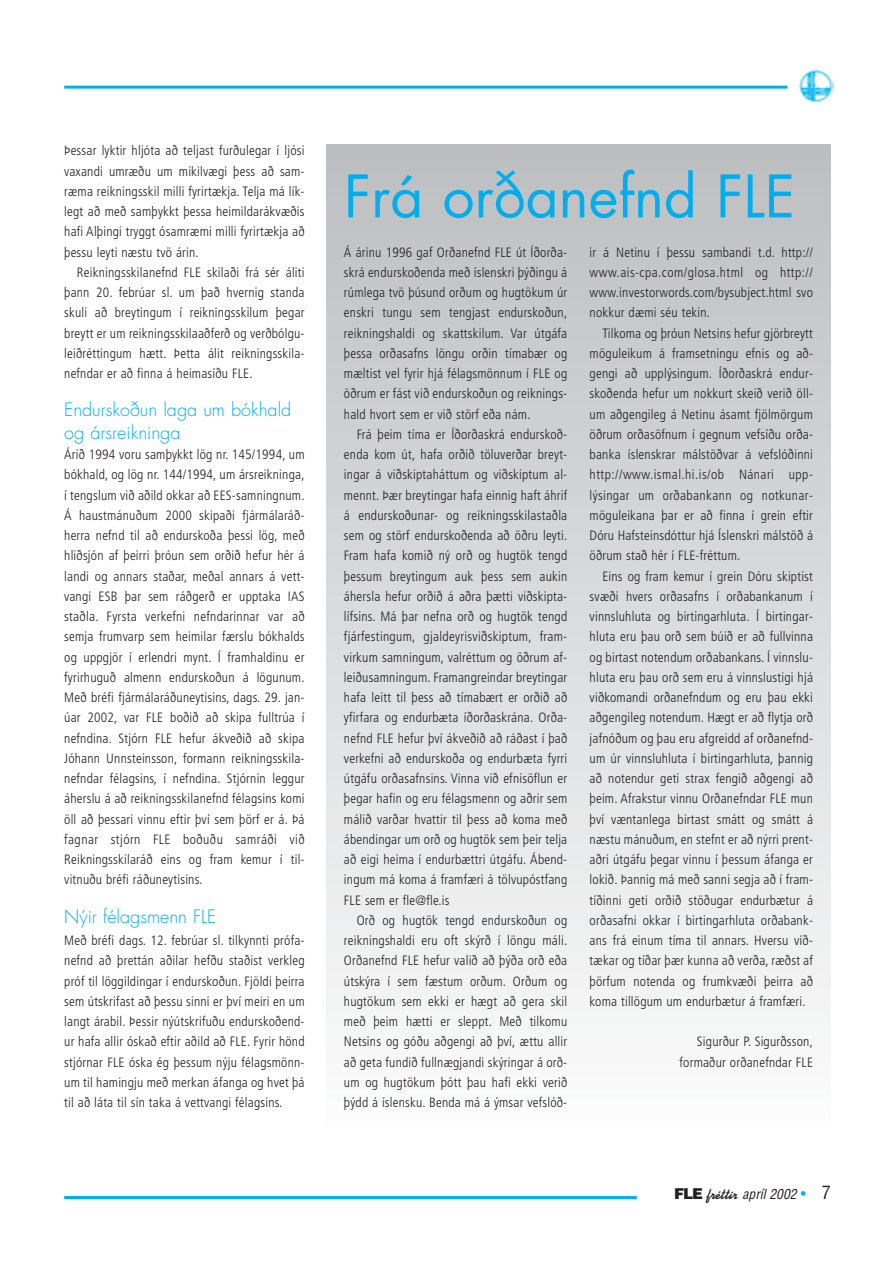
<style>
.page{position:relative;width:893px;height:1263px;background:#fff}
.page>*{position:absolute;margin:0;border:0;box-sizing:border-box;transform-origin:0 0}
.t1{font:57px "Futura";color:#00aeef}
.t2{font:300 18px/22.5px "Futura";color:#00aeef}
.t3{font:300 condensed 13.5px/20.2px "Frutiger";letter-spacing:.015em;color:#231f20;text-align:justify}
.t4{font:italic condensed 13.5px "Helvetica";color:#231f20}
.s1{font-weight:900;font-style:normal;font-stretch:normal;font-size:15px}
.s2{font-family:"Koffee D";font-weight:700;font-style:normal;font-stretch:normal;font-size:15px}
.s3{font-style:normal;font-size:15px;color:#00aeef}
.s4{font-style:normal;font-size:18px}
</style>
<div class="page">
<div style="left:327px;top:145px;width:503px;height:982px;background:linear-gradient(to bottom,#bcbec0,#fbfcfc)"></div>
<hr style="left:64px;top:86px;width:723px;height:3px;background:#00aeef">
<hr style="left:64px;top:1196px;width:572px;height:3px;background:#00aeef">
<img style="left:798px;top:70px;width:35px;height:33px">
<p class="t3" style="left:64px;top:142px;width:242px">Þessar lyktir hljóta að teljast furðulegar í ljósi vaxandi umræðu um mikilvægi þess að sam&shy;ræma reikningsskil milli fyrirtækja. Telja má lík&shy;legt að með samþykkt þessa heimildarákvæðis hafi Alþingi tryggt ósamræmi milli fyrirtækja að þessu leyti næstu tvö árin.</p>
<p class="t3" style="left:64px;top:263px;width:242px;text-indent:13px">Reikningsskilanefnd FLE skilaði frá sér áliti þann 20. febrúar sl. um það hvernig standa skuli að breytingum í reikningsskilum þegar breytt er um reikningsskilaaðferð og verðbólgu&shy;leiðréttingum hætt. Þetta álit reikningsskila&shy;nefndar er að finna á heimasíðu FLE.</p>
<h2 class="t2" style="left:64px;top:400px;width:229px">Endurskoðun laga um bókhald og ársreikninga</h2>
<p class="t3" style="left:64px;top:445px;width:242px">Árið 1994 voru samþykkt lög nr. 145/1994, um bókhald, og lög nr. 144/1994, um ársreikninga, í tengslum við aðild okkar að EES-samningnum.<br>Á haustmánuðum 2000 skipaði fjármálaráð&shy;herra nefnd til að endurskoða þessi lög, með hliðsjón af þeirri þróun sem orðið hefur hér á landi og annars staðar, meðal annars á vett&shy;vangi ESB þar sem ráðgerð er upptaka IAS staðla. Fyrsta verkefni nefndarinnar var að semja frumvarp sem heimilar færslu bókhalds og uppgjör í erlendri mynt. Í framhaldinu er fyrirhuguð almenn endurskoðun á lögunum.<br>Með bréfi fjármálaráðuneytisins, dags. 29. jan&shy;úar 2002, var FLE boðið að skipa fulltrúa í nefndina. Stjórn FLE hefur ákveðið að skipa Jóhann Unnsteinsson, formann reikningsskila&shy;nefndar félagsins, í nefndina. Stjórnin leggur áherslu á að reikningsskilanefnd félagsins komi öll að þessari vinnu eftir því sem þörf er á. Þá fagnar stjórn FLE boðuðu samráði við Reikningsskilaráð eins og fram kemur í til&shy;vitnuðu bréfi ráðuneytisins.</p>
<h2 class="t2" style="left:64px;top:906px;width:153px">Nýir félagsmenn FLE</h2>
<p class="t3" style="left:64px;top:931px;width:242px">Með bréfi dags. 12. febrúar sl. tilkynnti prófa&shy;nefnd að þrettán aðilar hefðu staðist verkleg próf til löggildingar í endurskoðun. Fjöldi þeirra sem útskrifast að þessu sinni er því meiri en um langt árabil. Þessir nýútskrifuðu endurskoðend&shy;ur hafa allir óskað eftir aðild að FLE. Fyrir hönd stjórnar FLE óska ég þessum nýju félagsmönn&shy;um til hamingju með merkan áfanga og hvet þá til að láta til sín taka á vettvangi félagsins.</p>
<h1 class="t1" style="left:344px;top:170px;width:453px">Frá orðanefnd FLE</h1>
<p class="t3" style="left:344px;top:243px;width:225px">Á árinu 1996 gaf Orðanefnd FLE út Íðorða&shy;skrá endurskoðenda með íslenskri þýðingu á rúmlega tvö þúsund orðum og hugtökum úr enskri tungu sem tengjast endurskoðun, reikningshaldi og skattskilum. Var útgáfa þessa orðasafns löngu orðin tímabær og mæltist vel fyrir hjá félagsmönnum í FLE og öðrum er fást við endurskoðun og reiknings&shy;hald hvort sem er við störf eða nám.</p>
<p class="t3" style="left:344px;top:425px;width:225px;text-indent:13px">Frá þeim tíma er Íðorðaskrá endurskoð&shy;enda kom út, hafa orðið töluverðar breyt&shy;ingar á viðskiptaháttum og viðskiptum al&shy;mennt. Þær breytingar hafa einnig haft áhrif á endurskoðunar- og reikningsskilastaðla sem og störf endurskoðenda að öðru leyti.<br>Fram hafa komið ný orð og hugtök tengd þessum breytingum auk þess sem aukin áhersla hefur orðið á aðra þætti viðskipta&shy;lífsins. Má þar nefna orð og hugtök tengd fjárfestingum, gjaldeyrisviðskiptum, fram&shy;virkum samningum, valréttum og öðrum af&shy;leiðusamningum. Framangreindar breytingar hafa leitt til þess að tímabært er orðið að yfirfara og endurbæta íðorðaskrána. Orða&shy;nefnd FLE hefur því ákveðið að ráðast í það verkefni að endurskoða og endurbæta fyrri útgáfu orðasafnsins. Vinna við efnisöflun er þegar hafin og eru félagsmenn og aðrir sem málið varðar hvattir til þess að koma með ábendingar um orð og hugtök sem þeir telja að eigi heima í endurbættri útgáfu. Ábend&shy;ingum má koma á framfæri á tölvupóstfang FLE sem er fle@fle.is</p>
<p class="t3" style="left:344px;top:911px;width:225px;text-indent:13px">Orð og hugtök tengd endurskoðun og reikningshaldi eru oft skýrð í löngu máli.<br>Orðanefnd FLE hefur valið að þýða orð eða útskýra í sem fæstum orðum. Orðum og hugtökum sem ekki er hægt að gera skil með þeim hætti er sleppt. Með tilkomu Netsins og góðu aðgengi að því, ættu allir að geta fundið fullnægjandi skýringar á orð&shy;um og hugtökum þótt þau hafi ekki verið þýdd á íslensku. Benda má á ýmsar vefslóð-</p>
<p class="t3" style="left:589px;top:243px;width:225px">ir á Netinu í þessu sambandi t.d. http:// www.ais-cpa.com/glosa.html og http:// www.investorwords.com/bysubject.html svo nokkur dæmi séu tekin.</p>
<p class="t3" style="left:589px;top:324px;width:225px;text-indent:13px">Tilkoma og þróun Netsins hefur gjörbreytt möguleikum á framsetningu efnis og að&shy;gengi að upplýsingum. Íðorðaskrá endur&shy;skoðenda hefur um nokkurt skeið verið öll&shy;um aðgengileg á Netinu ásamt fjölmörgum öðrum orðasöfnum í gegnum vefsíðu orða&shy;banka íslenskrar málstöðvar á vefslóðinni http://www.ismal.hi.is/ob Nánari upp&shy;lýsingar um orðabankann og notkunar&shy;möguleikana þar er að finna í grein eftir Dóru Hafsteinsdóttur hjá Íslenskri málstöð á öðrum stað hér í FLE-fréttum.</p>
<p class="t3" style="left:589px;top:567px;width:225px;text-indent:13px">Eins og fram kemur í grein Dóru skiptist svæði hvers orðasafns í orðabankanum í vinnsluhluta og birtingarhluta. Í birtingar&shy;hluta eru þau orð sem búið er að fullvinna og birtast notendum orðabankans. Í vinnslu&shy;hluta eru þau orð sem eru á vinnslustigi hjá viðkomandi orðanefndum og eru þau ekki aðgengileg notendum. Hægt er að flytja orð jafnóðum og þau eru afgreidd af orðanefnd&shy;um úr vinnsluhluta í birtingarhluta, þannig að notendur geti strax fengið aðgengi að þeim. Afrakstur vinnu Orðanefndar FLE mun því væntanlega birtast smátt og smátt á næstu mánuðum, en stefnt er að nýrri prent&shy;aðri útgáfu þegar vinnu í þessum áfanga er lokið. Þannig má með sanni segja að í fram&shy;tíðinni geti orðið stöðugar endurbætur á orðasafni okkar í birtingarhluta orðabank&shy;ans frá einum tíma til annars. Hversu víð&shy;tækar og tíðar þær kunna að verða, ræðst af þörfum notenda og frumkvæði þeirra að koma tillögum um endurbætur á framfæri.</p>
<p class="t3" style="left:679px;top:1033px;width:135px;text-align:right">Sigurður P. Sigurðsson, formaður orðanefndar FLE</p>
<p class="t4" style="left:674px;top:1189px;width:158px"><span class="s1">FLE</span> <span class="s2">fréttir</span> apríl 2002 <span class="s3">•</span> <span class="s4">7</span></p>
</div>
